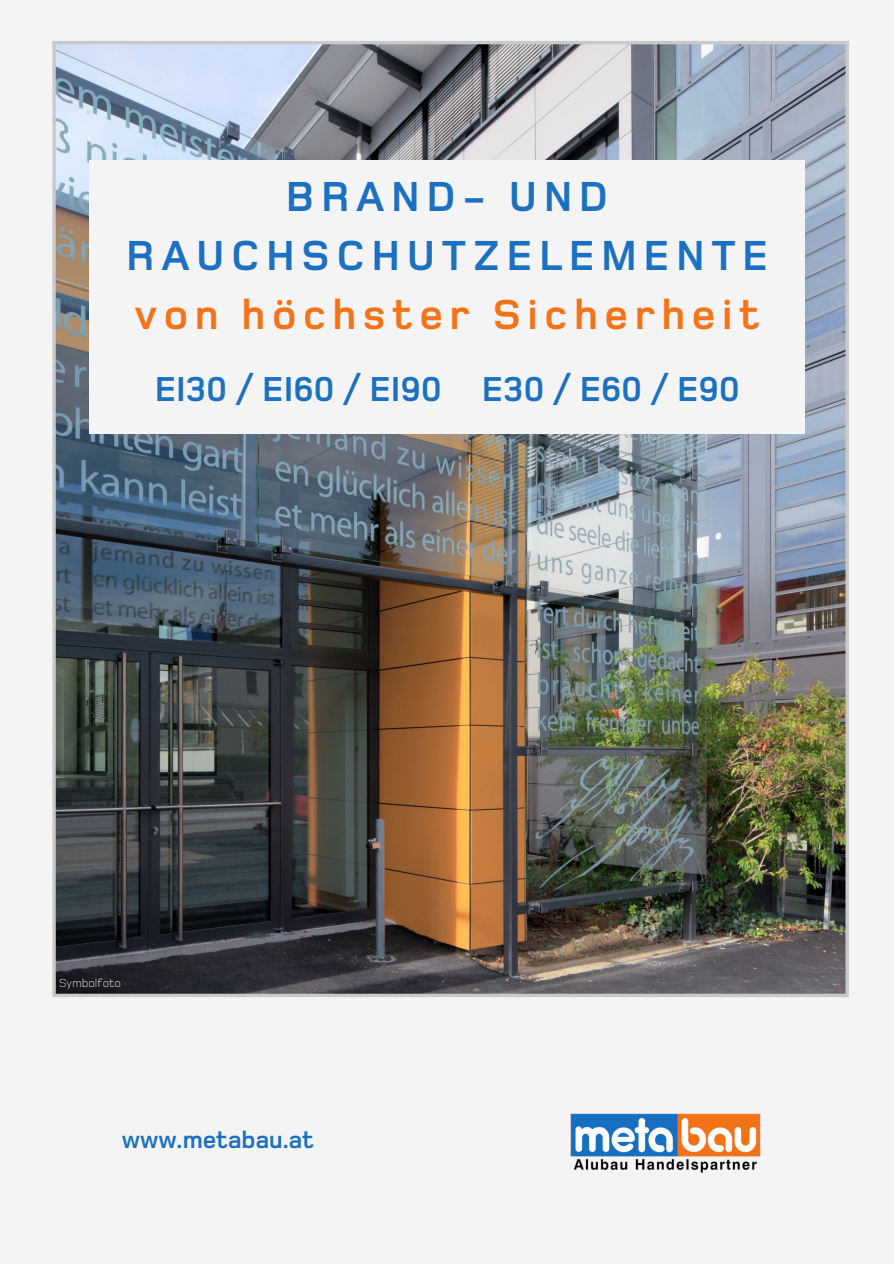
<style>
.page{position:relative;width:894px;height:1264px;background:#fff}
.page>*{position:absolute;margin:0;border:0;box-sizing:border-box;transform-origin:0 0}
.t1{font:700 43.5px/58.5px "Foundry Monoline W04";letter-spacing:.15em;color:#1b70c1;text-align:center}
.t2{font:700 43.5px "Foundry Monoline W04";letter-spacing:.15em;color:#f47318}
.t3{font:700 35.85px "Foundry Monoline W04";color:#1b70c1}
.t4{font:700 24.9px "Foundry Monoline W04";color:#1b70c1}
.t5{font:300 12px "Foundry Monoline W04";color:#f4f4f4}
</style>
<div class="page">
<div style="left:0;top:0;width:893px;height:1263px;background:#f4f4f4"></div>
<img style="left:570px;top:1113px;width:191px;height:60px">
<img style="left:56px;top:44px;width:789px;height:949px">
<hr style="left:52px;top:41px;width:796px;height:3px;background:#c9c9c9">
<svg style="left:56px;top:993px;width:789px;height:4px;background:#b2b2b3"></svg>
<svg style="left:52px;top:44px;width:4px;height:953px;background:#c7c7c7"></svg>
<hr style="left:845px;top:42px;width:3px;height:955px;background:#c9c9c9">
<div style="left:89px;top:160px;width:715px;height:274px;background:#f4f4f4"></div>
<p class="t1" style="left:126px;top:166px;width:643px">BRAND- UND<br>RAUCHSCHUTZELEMENTE</p>
<p class="t2" style="left:134px;top:284px;width:626px">von höchster Sicherheit</p>
<p class="t3" style="left:155px;top:365px;width:586px">EI30 / EI60 / EI90 E30 / E60 / E90</p>
<p class="t5" style="left:59px;top:974px;width:63px">Symbolfoto</p>
<p class="t4" style="left:122px;top:1122px;width:194px">www.metabau.at</p>
</div>
